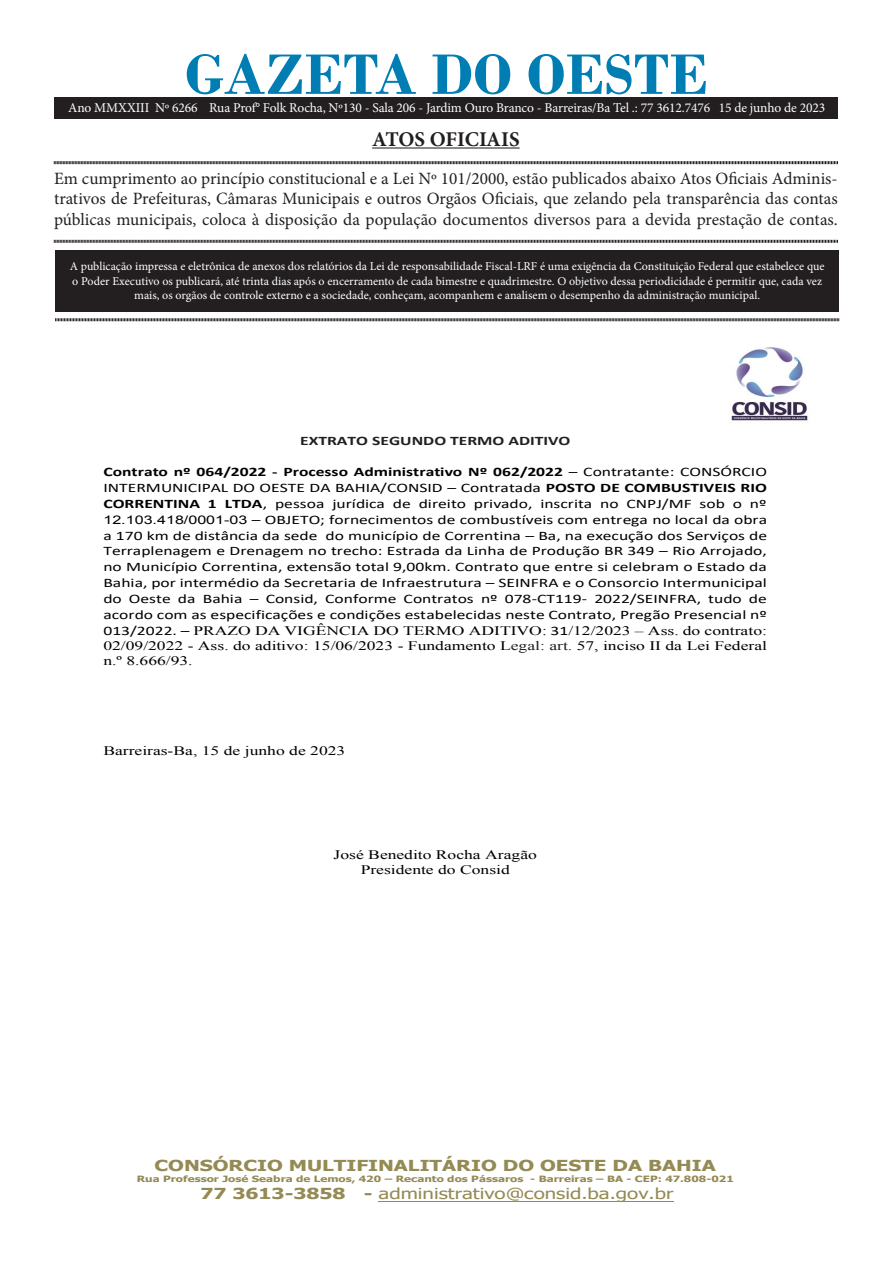
<style>
.page{position:relative;width:893px;height:1263px;background:#fff}
.page>*{position:absolute;margin:0;border:0;box-sizing:border-box;transform-origin:0 0}
.t1{font:700 60px "Bodoni";color:#007eb4}
.t2{font:700 21px "Minion Pro";letter-spacing:-.005em;color:#231f20}
.t3{font:17.25px/20.7px "Minion Pro";color:#231f20;text-align:justify}
.t4{font:15.15px "Tahoma";color:#948a54;scale:1.35 1}
.t5{font:700 15.15px "Tahoma";color:#948a54;scale:1.35 1}
.t6{font:13.5px "Minion Pro";letter-spacing:-.01em;color:#fff}
.t7{font:13.05px/15.8px "Calibri";color:#000;text-align:justify;scale:1.35 1}
.t8{font:13.05px/15px "Times New Roman";color:#000;text-align:center;scale:1.35 1}
.t9{font:700 13.05px "Calibri";color:#202020;scale:1.35 1}
.t10{font:12px/14.4px "Minion Pro";color:#fff;text-align:center}
.t11{font:700 8.7px "Tahoma";color:#948a54;scale:1.35 1}
.s1{font-weight:700}
.s2{font-family:"Arial";font-size:11.85px}
.s3{font-family:"Times New Roman"}
.s4{font-family:"Times New Roman";color:#202020}
</style>
<div class="page">
<div style="left:55px;top:250px;width:784px;height:61px;background:#231f20"></div>
<hr style="left:372px;top:147px;width:148px;height:2px;background:#231f20">
<svg style="left:54px;top:161px;width:784px;height:4px;background:#908e8e"></svg>
<svg style="left:54px;top:239px;width:784px;height:4px;background:#908e8e"></svg>
<svg style="left:55px;top:318px;width:784px;height:4px;background:#908e8e"></svg>
<div style="left:54px;top:98px;width:784px;height:20px;background:#231f20"></div>
<hr style="left:379px;top:1200px;width:295px;height:1px;background:#948a54">
<img style="left:730px;top:347px;width:78px;height:74px">
<p class="t1" style="left:185px;top:39px;width:525px">GAZETA DO OESTE</p>
<p class="t2" style="left:372px;top:124px;width:149px">ATOS OFICIAIS</p>
<p class="t3" style="left:54px;top:168px;width:785px">Em cumprimento ao princípio constitucional e a Lei Nº 101/2000, estão publicados abaixo Atos Oficiais Adminis&shy;trativos de Prefeituras, Câmaras Municipais e outros Orgãos Oficiais, que zelando pela transparência das contas públicas municipais, coloca à disposição da população documentos diversos para a devida prestação de contas.</p>
<p class="t10" style="left:70px;top:259px;width:756px">A publicação impressa e eletrônica de anexos dos relatórios da Lei de responsabilidade Fiscal-LRF é uma exigência da Constituição Federal que estabelece que o Poder Executivo os publicará, até trinta dias após o encerramento de cada bimestre e quadrimestre. O objetivo dessa periodicidade é permitir que, cada vez mais, os orgãos de controle externo e a sociedade, conheçam, acompanhem e analisem o desempenho da administração municipal.</p>
<p class="t6" style="left:68px;top:98px;width:758px">Ano MMXXIII Nº 6266 Rua Prof° Folk Rocha, Nº130 - Sala 206 - Jardim Ouro Branco - Barreiras/Ba Tel .: 77 3612.7476 15 de junho de 2023</p>
<p class="t9" style="left:300px;top:431px;width:202px">EXTRATO SEGUNDO TERMO ADITIVO</p>
<p class="t7" style="left:103px;top:464px;width:493px"><span class="s1">Contrato nº 064/2022 - Processo Administrativo Nº 062/2022</span> – Contratante: CONSÓRCIO INTERMUNICIPAL DO OESTE DA BAHIA/CONSID – Contratada <span class="s1">POSTO DE COMBUSTIVEIS RIO CORRENTINA 1 LTDA</span>, pessoa jurídica de direito privado, inscrita no CNPJ/MF sob o nº <span class="s2">12.103.418/0001-03</span> – OBJETO; fornecimentos de combustíveis com entrega no local da obra a 170 km de distância da sede do município de Correntina – Ba, na execução dos Serviços de Terraplenagem e Drenagem no trecho: Estrada da Linha de Produção BR 349 – Rio Arrojado, no Município Correntina, extensão total 9,00km. Contrato que entre si celebram o Estado da Bahia, por intermédio da Secretaria de Infraestrutura – SEINFRA e o Consorcio Intermunicipal do Oeste da Bahia – Consid, Conforme Contratos nº 078-CT119- 2022/SEINFRA, tudo de acordo com as especificações e condições estabelecidas neste Contrato, Pregão Presencial nº 013/2022. – <span class="s3">PRAZO DA VIGÊNCIA DO TERMO ADITIVO:</span> 31<span class="s3">/12/2023 – Ass. do contrato:<br>02/09/2022 - Ass. do aditivo: 15/06/2023 - Fundamento L</span><span class="s4">egal: art.</span> <span class="s3">57, inciso II da Lei Federal n.º 8.666/93.</span></p>
<p class="t8" style="left:103px;top:743px;width:181px">Barreiras-Ba, 15 de junho de 2023</p>
<p class="t8" style="left:334px;top:847px;width:152px">José Benedito Rocha Aragão<br>Presidente do Consid</p>
<p class="t5" style="left:155px;top:1154px;width:417px">CONSÓRCIO MULTIFINALITÁRIO DO OESTE DA BAHIA</p>
<p class="t11" style="left:137px;top:1173px;width:444px">Rua Professor José Seabra de Lemos, 420 – Recanto dos Pássaros - Barreiras – BA - CEP: 47.808-021</p>
<p class="t4" style="left:200px;top:1183px;width:352px"><span class="s1">77 3613-3858 -</span> administrativo@consid.ba.gov.br</p>
</div>
